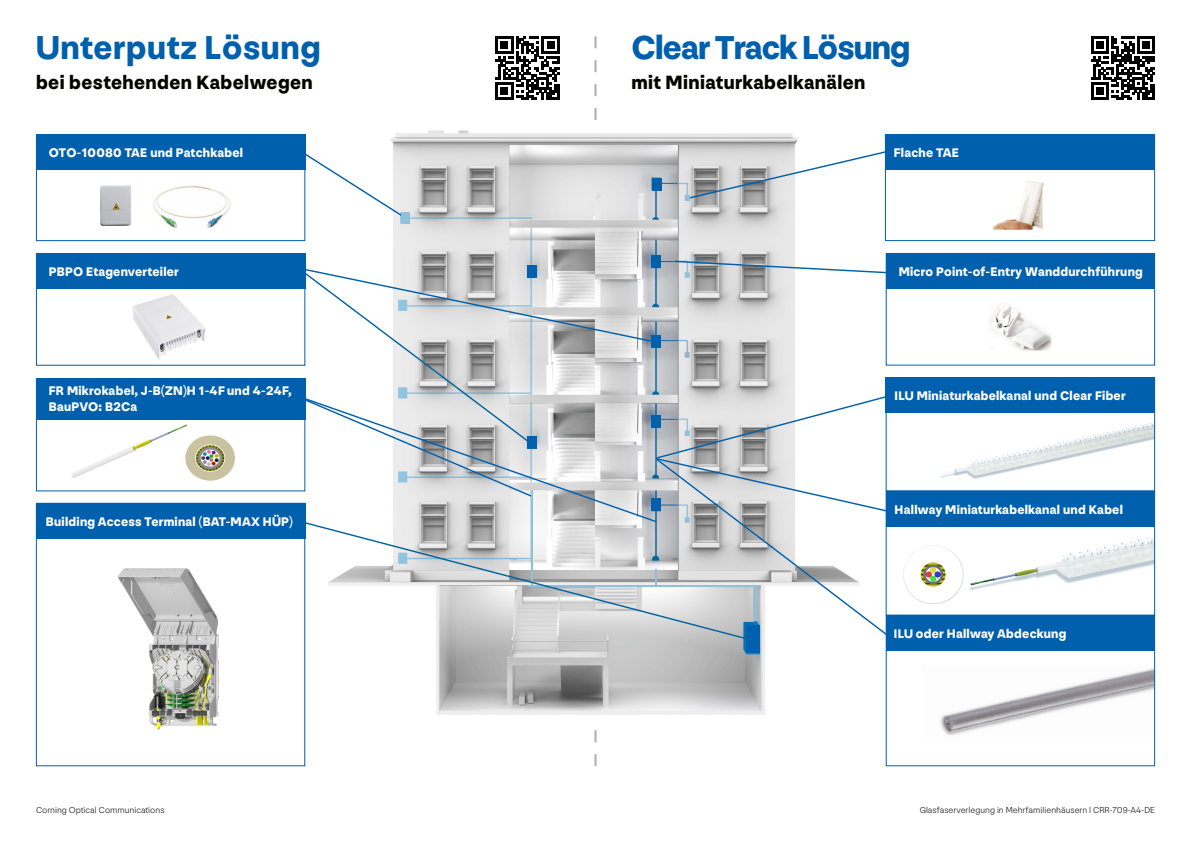
<style>
.page{position:relative;width:1191px;height:842px;background:#fff}
.page>*{position:absolute;margin:0;border:0;box-sizing:border-box;transform-origin:0 0}
.t1{font:900 34.5px "NN Nouvelle Grotesk STD";letter-spacing:-.025em;color:#0160ad}
.t2{font:900 34.5px "NN Nouvelle Grotesk STD";letter-spacing:.02em;color:#0160ad}
.t3{font:900 20px "NN Nouvelle Grotesk STD";letter-spacing:.02em;color:#040503}
.t4{font:900 13px/15.8px "NN Nouvelle Grotesk STD";letter-spacing:.02em;color:#fff}
.t5{font:300 9px "NN Nouvelle Grotesk STD";color:#231f20}
</style>
<div class="page">
<img style="left:60px;top:419px;width:133px;height:59px">
<img style="left:180px;top:431px;width:55px;height:50px">
<div style="left:36px;top:378px;width:269px;height:41px;background:#0160ad"></div>
<div style="left:36px;top:379px;width:269px;height:112px;border:1px solid #0160ad"></div>
<img style="left:132px;top:294px;width:74px;height:65px">
<div style="left:886px;top:253px;width:269px;height:35px;background:#0160ad"></div>
<div style="left:886px;top:253px;width:269px;height:112px;border:1px solid #0160ad"></div>
<img style="left:990px;top:305px;width:62px;height:46px">
<div style="left:36px;top:134px;width:269px;height:107px;border:1px solid #0160ad"></div>
<div style="left:36px;top:134px;width:269px;height:36px;background:#0160ad"></div>
<img style="left:100px;top:185px;width:31px;height:41px">
<img style="left:153px;top:186px;width:78px;height:42px">
<img style="left:993px;top:181px;width:51px;height:49px">
<div style="left:885px;top:135px;width:270px;height:35px;background:#0160ad"></div>
<div style="left:885px;top:134px;width:270px;height:107px;border:1px solid #0160ad"></div>
<div style="left:36px;top:503px;width:269px;height:36px;background:#0160ad"></div>
<div style="left:36px;top:503px;width:269px;height:263px;border:1px solid #0160ad"></div>
<img style="left:117px;top:568px;width:102px;height:162px">
<div style="left:886px;top:491px;width:269px;height:35px;background:#0160ad"></div>
<img style="left:969px;top:538px;width:184px;height:53px">
<img style="left:903px;top:545px;width:61px;height:59px">
<div style="left:885px;top:491px;width:270px;height:124px;border:1px solid #0160ad"></div>
<img style="left:940px;top:668px;width:213px;height:68px">
<div style="left:886px;top:615px;width:269px;height:35px;background:#0160ad"></div>
<div style="left:886px;top:615px;width:269px;height:151px;border:1px solid #0160ad"></div>
<div style="left:885px;top:378px;width:270px;height:35px;background:#0160ad"></div>
<img style="left:940px;top:423px;width:213px;height:56px">
<div style="left:885px;top:378px;width:270px;height:113px;border:1px solid #0160ad"></div>
<svg style="left:1091px;top:36px;width:64px;height:64px"></svg>
<div style="left:1096px;top:87px;width:7px;height:8px;background:#000"></div>
<svg style="left:297px;top:36px;width:597px;height:730px"></svg>
<div style="left:36px;top:253px;width:269px;height:35px;background:#0160ad"></div>
<p class="t2" style="left:36px;top:26px;width:286px">Unterputz Lösung</p>
<p class="t3" style="left:36px;top:70px;width:278px">bei bestehenden Kabelwegen</p>
<p class="t1" style="left:631px;top:26px;width:280px">Clear Track Lösung</p>
<p class="t3" style="left:631px;top:70px;width:235px">mit Miniaturkabelkanälen</p>
<p class="t4" style="left:49px;top:145px;width:196px">OTO-10080 TAE und Patchkabel</p>
<p class="t4" style="left:894px;top:145px;width:66px">Flache TAE</p>
<p class="t4" style="left:49px;top:263px;width:131px">PBPO Etagenverteiler</p>
<p class="t4" style="left:49px;top:383px;width:244px">FR Mikrokabel, J-B(ZN)H 1-4F und 4-24F,<br>BauPVO: B2Ca</p>
<p class="t4" style="left:46px;top:514px;width:248px">Building Access Terminal (BAT-MAX HÜP)</p>
<p class="t4" style="left:898px;top:263px;width:246px">Micro Point-of-Entry Wanddurchführung</p>
<p class="t4" style="left:894px;top:388px;width:232px">ILU Miniaturkabelkanal und Clear Fiber</p>
<p class="t4" style="left:894px;top:501px;width:230px">Hallway Miniaturkabelkanal und Kabel</p>
<p class="t4" style="left:894px;top:626px;width:174px">ILU oder Hallway Abdeckung</p>
<p class="t5" style="left:36px;top:804px;width:130px">Corning Optical Communications</p>
<p class="t5" style="left:919px;top:804px;width:237px">Glasfaserverlegung in Mehrfamilienhäusern l CRR-709-A4-DE</p>
</div>
